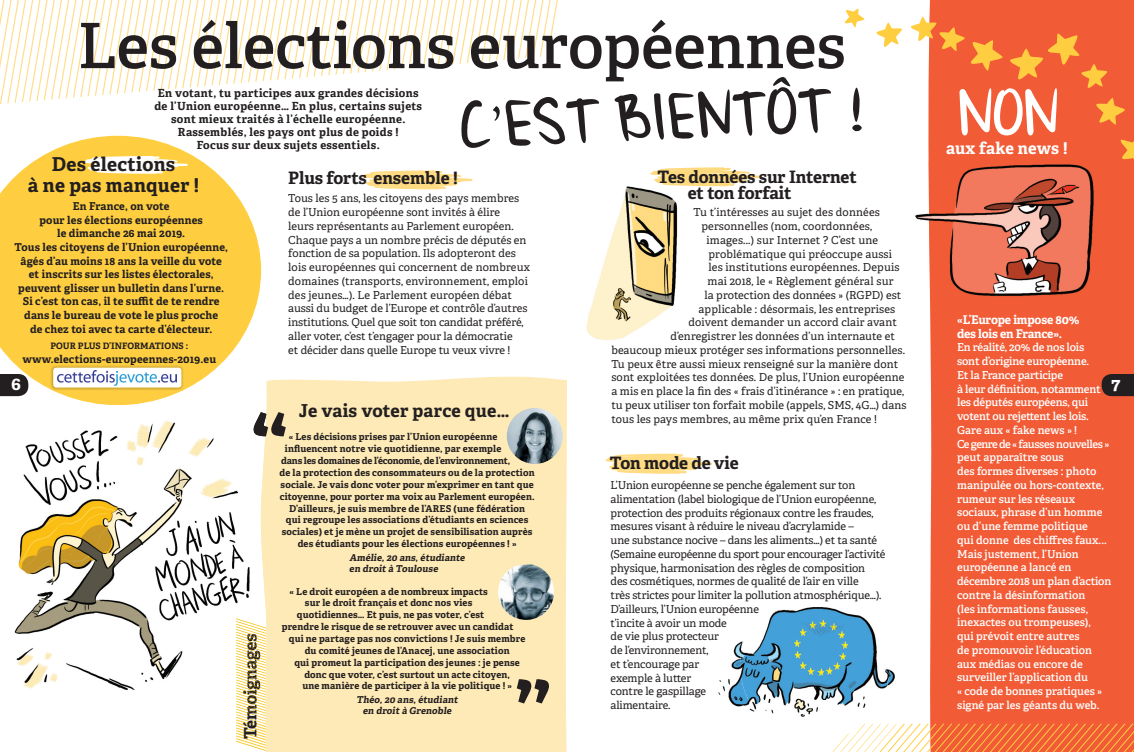
<style>
.page{position:relative;width:1134px;height:752px;background:#fff}
.page>*{position:absolute;margin:0;border:0;box-sizing:border-box;transform-origin:0 0}
.t1{font:600 62.4px "Adelle";color:#231f20}
.t2{font:52.7px "Cihuy";color:#231f20}
.t3{font:52.7px "Cihuy";color:#fff}
.t4{font:700 19.1px/20.1px "Adelle";letter-spacing:.015em;color:#231f20;text-align:center}
.t5{font:700 17.8px "Adelle";letter-spacing:.01em;color:#231f20}
.t6{font:700 17.4px "Adelle";color:#fff}
.t7{font:700 17.1px/15.4px "Adelle";letter-spacing:-.005em;color:#231f20}
.t8{font:700 16.3px "Adelle";letter-spacing:.005em;color:#fff}
.t9{font:700 12px/13.7px "Adelle";letter-spacing:-.02em;color:#fff}
.t10{font:700 11.2px/13px "Adelle W02";letter-spacing:.03em;color:#231f20;text-align:center}
.t11{font:11px/13.7px "Adelle";color:#231f20}
.t12{font:600 11px/13.7px "Adelle";letter-spacing:-.005em;color:#fff}
.t13{font:700 10.8px/13.6px "Adelle";letter-spacing:.015em;color:#231f20;text-align:center}
.t14{font:700 9.5px/10.8px "Adelle";letter-spacing:.015em;color:#231f20}
.t15{font:700 9.5px "Adelle";letter-spacing:-.015em;color:#231f20}
.t16{font:700 8.8px "Adelle";letter-spacing:.005em;color:#231f20}
</style>
<div class="page">
<div style="left:266px;top:376px;width:301px;height:375px;background:#feeab6"></div>
<div style="left:928px;top:0;width:206px;height:604px;background:#f15c37"></div>
<svg style="left:0;top:0;width:558px;height:104px"></svg>
<svg style="left:844px;top:8px;width:20px;height:20px"></svg>
<svg style="left:876px;top:22px;width:26px;height:25px"></svg>
<svg style="left:1094px;top:97px;width:31px;height:29px"></svg>
<svg style="left:1118px;top:137px;width:16px;height:29px"></svg>
<svg style="left:911px;top:16px;width:197px;height:72px;background:#f47a47"></svg>
<svg style="left:833px;top:604px;width:301px;height:147px"></svg>
<img style="left:507px;top:407px;width:56px;height:56px;border-radius:28px">
<img style="left:497px;top:564px;width:58px;height:56px">
<img style="left:586px;top:186px;width:92px;height:154px">
<img style="left:718px;top:604px;width:182px;height:119px">
<img style="left:740px;top:604px;width:150px;height:119px">
<img style="left:915px;top:213px;width:13px;height:8px">
<img style="left:928px;top:161px;width:173px;height:139px">
<svg style="left:651px;top:167px;width:110px;height:19px"></svg>
<svg style="left:773px;top:77px;width:17px;height:9px"></svg>
<svg style="left:362px;top:170px;width:110px;height:19px"></svg>
<svg style="left:606px;top:453px;width:106px;height:20px"></svg>
<svg style="left:0;top:136px;width:261px;height:267px;fill:#ffce40"></svg>
<svg style="left:84px;top:156px;width:104px;height:18px"></svg>
<svg style="left:517px;top:678px;width:32px;height:25px"></svg>
<img style="left:14px;top:420px;width:240px;height:271px">
<svg style="left:235px;top:618px;width:35px;height:133px"></svg>
<img style="left:243px;top:708px;width:17px;height:3px">
<img style="left:243px;top:706px;width:17px;height:2px">
<img style="left:243px;top:673px;width:17px;height:33px">
<img style="left:260px;top:436px;width:6px;height:277px">
<img style="left:93px;top:403px;width:49px;height:2px">
<svg style="left:254px;top:412px;width:32px;height:24px"></svg>
<img style="left:50px;top:364px;width:135px;height:26px">
<div style="left:53px;top:367px;width:128px;height:20px;background:#fff;border-radius:3px"></div>
<img style="left:57px;top:370px;width:119px;height:15px">
<svg style="left:0;top:374px;width:28px;height:22px"></svg>
<svg style="left:1102px;top:374px;width:32px;height:22px"></svg>
<h1 class="t1" style="left:78px;top:7px;width:769px">Les élections européennes</h1>
<p class="t10" style="left:154px;top:86px;width:269px">En votant, tu participes aux grandes décisions de l’Union européenne… En plus, certains sujets sont mieux traités à l’échelle européenne.<br>Rassemblés, les pays ont plus de poids !<br>Focus sur deux sujets essentiels.</p>
<h2 class="t2" style="left:458px;top:102px;width:405px;rotate:-3deg">C’EST BIENTOT !</h2>
<h2 class="t3" style="left:958px;top:87px;width:102px">NON</h2>
<h3 class="t8" style="left:946px;top:137px;width:123px">aux fake news !</h3>
<h3 class="t4" style="left:28px;top:155px;width:173px">Des élections<br>à ne pas manquer !</h3>
<h3 class="t7" style="left:688px;top:169px;width:171px;text-indent:-30px">Tes données sur Internet et ton forfait</h3>
<h3 class="t7" style="left:288px;top:171px;width:171px">Plus forts ensemble !</h3>
<p class="t11" style="left:288px;top:191px;width:243px">Tous les 5 ans, les citoyens des pays membres de l’Union européenne sont invités à élire<br>leurs représentants au Parlement européen.<br>Chaque pays a un nombre précis de députés en fonction de sa population. Ils adopteront des lois européennes qui concernent de nombreux domaines (transports, environnement, emploi des jeunes…). Le Parlement européen débat aussi du budget de l’Europe et contrôle d’autres institutions. Quel que soit ton candidat préféré, aller voter, c’est t’engager pour la démocratie<br>et décider dans quelle Europe tu veux vivre !</p>
<p class="t13" style="left:14px;top:199px;width:215px">En France, on vote<br>pour les élections européennes<br>le dimanche 26 mai 2019.<br>Tous les citoyens de l’Union européenne, âgés d’au moins 18 ans la veille du vote et inscrits sur les listes électorales, peuvent glisser un bulletin dans l’urne.<br>Si c’est ton cas, il te suffit de te rendre dans le bureau de vote le plus proche<br>de chez toi avec ta carte d’électeur.</p>
<p class="t11" style="left:693px;top:206px;width:188px">Tu t’intéresses au sujet des données</p>
<p class="t11" style="left:701px;top:219px;width:172px">personnelles (nom, coordonnées,</p>
<p class="t11" style="left:706px;top:233px;width:173px">images...) sur Internet ? C’est une</p>
<p class="t11" style="left:708px;top:247px;width:185px">problématique qui préoccupe aussi</p>
<p class="t11" style="left:708px;top:261px;width:193px">les institutions européennes. Depuis</p>
<p class="t11" style="left:707px;top:274px;width:188px">mai 2018, le « Règlement général sur</p>
<p class="t11" style="left:704px;top:288px;width:198px">la protection des données » (RGPD) est</p>
<p class="t11" style="left:698px;top:302px;width:198px">applicable : désormais, les entreprises</p>
<p class="t11" style="left:688px;top:316px;width:210px">doivent demander un accord clair avant</p>
<p class="t11" style="left:670px;top:329px;width:226px">d’enregistrer les données d’un internaute et</p>
<p class="t11" style="left:611px;top:343px;width:295px">beaucoup mieux protéger ses informations personnelles.</p>
<p class="t11" style="left:611px;top:357px;width:288px">Tu peux être aussi mieux renseigné sur la manière dont</p>
<p class="t11" style="left:611px;top:370px;width:295px">sont exploitées tes données. De plus, l’Union européenne</p>
<p class="t11" style="left:611px;top:384px;width:294px">a mis en place la fin des « frais d’itinérance » : en pratique,</p>
<p class="t11" style="left:611px;top:398px;width:296px">tu peux utiliser ton forfait mobile (appels, SMS, 4G…) dans</p>
<p class="t11" style="left:611px;top:412px;width:267px">tous les pays membres, au même prix qu’en France !</p>
<p class="t9" style="left:957px;top:312px;width:124px">«L’Europe impose 80% des lois en France».</p>
<p class="t12" style="left:957px;top:340px;width:156px">En réalité, 20% de nos lois<br>sont d’origine européenne.<br>Et la France participe<br>à leur définition, notamment les députés européens, qui votent ou rejettent les lois.<br>Gare aux « fake news » !<br>Ce genre de « fausses nouvelles » peut apparaître sous<br>des formes diverses : photo manipulée ou hors-contexte, rumeur sur les réseaux sociaux, phrase d’un homme ou d’une femme politique<br>qui donne des chiffres faux...<br>Mais justement, l’Union européenne a lancé en décembre 2018 un plan d’action contre la désinformation<br>(les informations fausses, inexactes ou trompeuses),<br>qui prévoit entre autres<br>de promouvoir l’éducation aux médias ou encore de surveiller l’application du<br>« code de bonnes pratiques » signé par les géants du web.</p>
<p class="t16" style="left:51px;top:340px;width:139px">POUR PLUS D’INFORMATIONS :</p>
<p class="t13" style="left:23px;top:352px;width:195px">www.elections-europeennes-2019.eu</p>
<h3 class="t6" style="left:11px;top:372px;width:11px">6</h3>
<h3 class="t6" style="left:1111px;top:372px;width:11px">7</h3>
<h3 class="t5" style="left:299px;top:398px;width:212px">Je vais voter parce que…</h3>
<p class="t14" style="left:289px;top:431px;width:210px">« Les décisions prises par l’Union européenne</p>
<p class="t14" style="left:285px;top:443px;width:218px">influencent notre vie quotidienne, par exemple</p>
<p class="t15" style="left:281px;top:454px;width:231px">dans les domaines de l’économie, de l’environnement,</p>
<p class="t14" style="left:280px;top:467px;width:256px">de la protection des consommateurs ou de la protection</p>
<p class="t14" style="left:281px;top:479px;width:254px">sociale. Je vais donc voter pour m’exprimer en tant que</p>
<p class="t14" style="left:280px;top:490px;width:256px">citoyenne, pour porter ma voix au Parlement européen.</p>
<p class="t14" style="left:289px;top:502px;width:237px">D’ailleurs, je suis membre de l’ARES (une fédération</p>
<p class="t14" style="left:286px;top:514px;width:244px">qui regroupe les associations d’étudiants en sciences</p>
<p class="t14" style="left:282px;top:526px;width:252px">sociales) et je mène un projet de sensibilisation auprès</p>
<p class="t14" style="left:298px;top:538px;width:220px">des étudiants pour les élections européennes ! »</p>
<p class="t14" style="left:349px;top:552px;width:119px">Amélie,20 ans,étudiante en droit à Toulouse</p>
<p class="t14" style="left:290px;top:585px;width:200px">« Le droit européen a de nombreux impacts</p>
<p class="t14" style="left:305px;top:597px;width:169px">sur le droit français et donc nos vies</p>
<p class="t14" style="left:297px;top:609px;width:189px">quotidiennes… Et puis, ne pas voter, c’est</p>
<p class="t14" style="left:282px;top:621px;width:233px">prendre le risque de se retrouver avec un candidat</p>
<p class="t14" style="left:289px;top:633px;width:238px">qui ne partage pas nos convictions ! Je suis membre</p>
<p class="t14" style="left:305px;top:644px;width:206px">du comité jeunes de l’Anacej, une association</p>
<p class="t14" style="left:294px;top:656px;width:227px">qui promeut la participation des jeunes : je pense</p>
<p class="t14" style="left:304px;top:668px;width:207px">donc que voter, c’est surtout un acte citoyen,</p>
<p class="t14" style="left:302px;top:680px;width:211px">une manière de participer à la vie politique ! »</p>
<p class="t14" style="left:356px;top:694px;width:105px;text-align:center">Théo,20 ans,étudiant en droit à Grenoble</p>
<h3 class="t7" style="left:610px;top:454px;width:131px">Ton mode de vie</h3>
<p class="t11" style="left:611px;top:478px;width:276px">L’Union européenne se penche également sur ton alimentation (label biologique de l’Union européenne, protection des produits régionaux contre les fraudes, mesures visant à réduire le niveau d’acrylamide –<br>une substance nocive – dans les aliments…) et ta santé (Semaine européenne du sport pour encourager l’activité physique, harmonisation des règles de composition<br>des cosmétiques, normes de qualité de l’air en ville<br>très strictes pour limiter la pollution atmosphérique…).<br>D’ailleurs, l’Union européenne<br>t’incite à avoir un mode<br>de vie plus protecteur<br>de l’environnement,<br>et t’encourage par<br>exemple à lutter<br>contre le gaspillage<br>alimentaire.</p>
</div>
